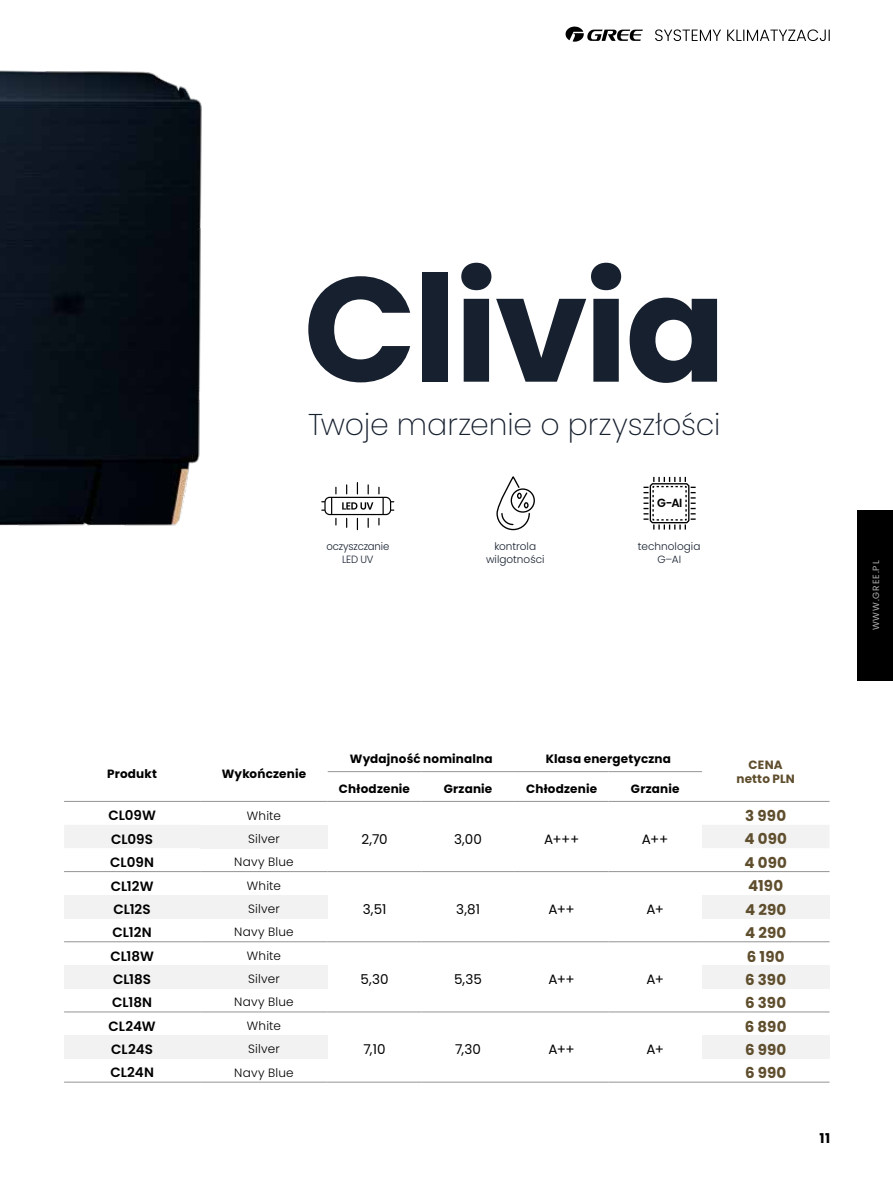
<style>
.page{position:relative;width:893px;height:1191px;background:#fff}
.page>*{position:absolute;margin:0;border:0;box-sizing:border-box;transform-origin:0 0}
.t1{font:700 148.5px "Poppins";letter-spacing:-.02em;color:#17202f}
.t2{font:200 30px "Poppins";letter-spacing:-.005em;color:#17202f}
.t3{font:700 15px "Poppins";letter-spacing:.01em;color:#5f4e2d}
.t4{font:600 13.5px "Poppins";letter-spacing:.005em;color:#000}
.t5{font:13.5px "Poppins";letter-spacing:.005em;color:#000}
.t6{font:700 13.5px "Poppins";color:#000}
.t7{font:700 12px "Poppins";letter-spacing:.015em;color:#000}
.t8{font:300 12px "Poppins";letter-spacing:.02em;color:#000}
.t9{font:700 12px/13.5px "Poppins";letter-spacing:.01em;color:#5f4e2d;text-align:center}
.t10{font:600 11.85px "Poppins";color:#000}
.t11{font:300 10.5px/12.6px "Poppins";letter-spacing:-.005em;color:#17202f;text-align:center}
.t12{font:300 10.5px/12.6px "Poppins";letter-spacing:-.005em;color:#17202f;text-align:center;scale:.96 1}
.t13{font:9px "Poppins";letter-spacing:.1em;color:#b3b2b2}
</style>
<div class="page">
<svg style="left:64px;top:825px;width:765px;height:23px"></svg>
<div style="left:200px;top:824px;width:128px;height:24px;background:#f2f2f2"></div>
<div style="left:64px;top:895px;width:136px;height:23px;background:#f2f2f2"></div>
<div style="left:200px;top:895px;width:128px;height:23px;background:#f2f2f2"></div>
<div style="left:702px;top:895px;width:127px;height:23px;background:#f2f2f2"></div>
<div style="left:64px;top:965px;width:136px;height:23px;background:#f2f2f2"></div>
<div style="left:200px;top:965px;width:128px;height:23px;background:#f2f2f2"></div>
<div style="left:702px;top:965px;width:127px;height:23px;background:#f2f2f2"></div>
<div style="left:64px;top:1035px;width:136px;height:23px;background:#f2f2f2"></div>
<div style="left:200px;top:1035px;width:128px;height:23px;background:#f2f2f2"></div>
<div style="left:702px;top:1035px;width:127px;height:23px;background:#f2f2f2"></div>
<hr style="left:328px;top:871px;width:93px;height:1px;background:#949494">
<hr style="left:421px;top:871px;width:94px;height:1px;background:#949494">
<hr style="left:515px;top:871px;width:93px;height:1px;background:#949494">
<hr style="left:608px;top:871px;width:94px;height:1px;background:#949494">
<hr style="left:328px;top:941px;width:93px;height:1px;background:#949494">
<hr style="left:421px;top:941px;width:94px;height:1px;background:#949494">
<hr style="left:515px;top:941px;width:93px;height:1px;background:#949494">
<hr style="left:608px;top:941px;width:94px;height:1px;background:#949494">
<hr style="left:328px;top:1011px;width:93px;height:1px;background:#949494">
<hr style="left:421px;top:1011px;width:94px;height:1px;background:#949494">
<hr style="left:515px;top:1011px;width:93px;height:1px;background:#949494">
<hr style="left:608px;top:1011px;width:94px;height:1px;background:#949494">
<hr style="left:64px;top:871px;width:136px;height:1px;background:#949494">
<hr style="left:200px;top:871px;width:128px;height:1px;background:#949494">
<hr style="left:702px;top:871px;width:127px;height:1px;background:#949494">
<hr style="left:64px;top:941px;width:136px;height:1px;background:#949494">
<hr style="left:200px;top:941px;width:128px;height:1px;background:#949494">
<hr style="left:702px;top:941px;width:127px;height:1px;background:#949494">
<hr style="left:64px;top:1011px;width:136px;height:1px;background:#949494">
<hr style="left:200px;top:1011px;width:128px;height:1px;background:#949494">
<hr style="left:702px;top:1011px;width:127px;height:1px;background:#949494">
<hr style="left:64px;top:801px;width:136px;height:1px;background:#949494">
<hr style="left:200px;top:801px;width:128px;height:1px;background:#949494">
<hr style="left:702px;top:801px;width:127px;height:1px;background:#949494">
<hr style="left:328px;top:801px;width:93px;height:1px;background:#949494">
<hr style="left:421px;top:801px;width:94px;height:1px;background:#949494">
<hr style="left:515px;top:801px;width:93px;height:1px;background:#949494">
<hr style="left:608px;top:801px;width:94px;height:1px;background:#949494">
<hr style="left:328px;top:1081px;width:93px;height:1px;background:#949494">
<hr style="left:421px;top:1081px;width:94px;height:1px;background:#949494">
<hr style="left:515px;top:1081px;width:93px;height:1px;background:#949494">
<hr style="left:608px;top:1081px;width:94px;height:1px;background:#949494">
<hr style="left:64px;top:1081px;width:136px;height:1px;background:#949494">
<hr style="left:200px;top:1081px;width:128px;height:1px;background:#949494">
<hr style="left:702px;top:1081px;width:127px;height:1px;background:#949494">
<hr style="left:328px;top:771px;width:93px;height:1px;background:#949494">
<hr style="left:421px;top:771px;width:94px;height:1px;background:#949494">
<hr style="left:515px;top:771px;width:93px;height:1px;background:#949494">
<hr style="left:608px;top:771px;width:94px;height:1px;background:#949494">
<img style="left:0;top:70px;width:202px;height:456px">
<svg style="left:331px;top:487px;width:5px;height:38px"></svg>
<div style="left:324px;top:497px;width:67px;height:18px;border:1px solid #000;border-radius:5px"></div>
<svg style="left:342px;top:482px;width:42px;height:47px"></svg>
<svg style="left:643px;top:477px;width:53px;height:52px"></svg>
<div style="left:511px;top:488px;width:24px;height:25px;border:1px solid #000;border-radius:50%"></div>
<svg style="left:496px;top:477px;width:35px;height:53px"></svg>
<div style="left:858px;top:510px;width:35px;height:170px;background:#000"></div>
<svg style="left:565px;top:26px;width:78px;height:16px"></svg>
<svg style="left:655px;top:29px;width:175px;height:12px"></svg>
<h1 class="t1" style="left:303px;top:243px;width:424px">Clivia</h1>
<h2 class="t2" style="left:308px;top:407px;width:414px">Twoje marzenie o przyszłości</h2>
<p class="t10" style="left:657px;top:496px;width:27px">G-AI</p>
<p class="t12" style="left:326px;top:540px;width:67px">oczyszczanie<br>LED UV</p>
<p class="t11" style="left:486px;top:540px;width:60px">kontrola wilgotności</p>
<p class="t11" style="left:638px;top:540px;width:64px">technologia<br>G–AI</p>
<p class="t13" style="left:871px;top:630px;width:71px;rotate:-90deg">WWW.GREE.PL</p>
<p class="t7" style="left:107px;top:766px;width:51px">Produkt</p>
<p class="t7" style="left:222px;top:766px;width:86px">Wykończenie</p>
<p class="t4" style="left:108px;top:808px;width:49px">CL09W</p>
<p class="t8" style="left:247px;top:808px;width:35px">White</p>
<p class="t7" style="left:350px;top:752px;width:144px">Wydajność nominalna</p>
<p class="t7" style="left:546px;top:752px;width:127px">Klasa energetyczna</p>
<p class="t7" style="left:339px;top:781px;width:73px">Chłodzenie</p>
<p class="t7" style="left:444px;top:781px;width:50px">Grzanie</p>
<p class="t7" style="left:526px;top:781px;width:73px">Chłodzenie</p>
<p class="t7" style="left:631px;top:781px;width:50px">Grzanie</p>
<p class="t9" style="left:736px;top:758px;width:60px">CENA netto PLN</p>
<p class="t3" style="left:745px;top:807px;width:42px">3 990</p>
<p class="t4" style="left:111px;top:831px;width:43px">CL09S</p>
<p class="t8" style="left:248px;top:831px;width:33px">Silver</p>
<p class="t3" style="left:744px;top:830px;width:44px">4 090</p>
<p class="t4" style="left:110px;top:854px;width:45px">CL09N</p>
<p class="t8" style="left:234px;top:855px;width:61px">Navy Blue</p>
<p class="t3" style="left:744px;top:853px;width:44px">4 090</p>
<p class="t4" style="left:111px;top:878px;width:44px">CL12W</p>
<p class="t8" style="left:247px;top:878px;width:35px">White</p>
<p class="t5" style="left:363px;top:901px;width:25px">3,51</p>
<p class="t5" style="left:456px;top:901px;width:25px">3,81</p>
<p class="t5" style="left:548px;top:901px;width:28px">A++</p>
<p class="t5" style="left:646px;top:901px;width:19px">A+</p>
<p class="t5" style="left:361px;top:831px;width:28px">2,70</p>
<p class="t5" style="left:454px;top:831px;width:30px">3,00</p>
<p class="t5" style="left:544px;top:831px;width:37px">A+++</p>
<p class="t5" style="left:642px;top:831px;width:28px">A++</p>
<p class="t3" style="left:748px;top:877px;width:36px">4190</p>
<p class="t4" style="left:113px;top:901px;width:39px">CL12S</p>
<p class="t8" style="left:248px;top:901px;width:33px">Silver</p>
<p class="t3" style="left:745px;top:900px;width:43px">4 290</p>
<p class="t4" style="left:113px;top:924px;width:41px">CL12N</p>
<p class="t8" style="left:234px;top:925px;width:61px">Navy Blue</p>
<p class="t3" style="left:745px;top:923px;width:43px">4 290</p>
<p class="t4" style="left:110px;top:948px;width:45px">CL18W</p>
<p class="t8" style="left:247px;top:948px;width:35px">White</p>
<p class="t5" style="left:360px;top:971px;width:30px">5,30</p>
<p class="t5" style="left:454px;top:971px;width:30px">5,35</p>
<p class="t5" style="left:548px;top:971px;width:28px">A++</p>
<p class="t5" style="left:646px;top:971px;width:19px">A+</p>
<p class="t3" style="left:747px;top:947px;width:39px">6 190</p>
<p class="t4" style="left:113px;top:971px;width:40px">CL18S</p>
<p class="t8" style="left:248px;top:972px;width:33px">Silver</p>
<p class="t3" style="left:745px;top:970px;width:43px">6 390</p>
<p class="t4" style="left:112px;top:994px;width:41px">CL18N</p>
<p class="t8" style="left:234px;top:995px;width:61px">Navy Blue</p>
<p class="t3" style="left:745px;top:994px;width:43px">6 390</p>
<p class="t4" style="left:109px;top:1018px;width:49px">CL24W</p>
<p class="t8" style="left:247px;top:1019px;width:35px">White</p>
<p class="t5" style="left:363px;top:1041px;width:24px">7,10</p>
<p class="t5" style="left:455px;top:1041px;width:28px">7,30</p>
<p class="t5" style="left:548px;top:1041px;width:28px">A++</p>
<p class="t5" style="left:646px;top:1041px;width:19px">A+</p>
<p class="t3" style="left:745px;top:1017px;width:43px">6 890</p>
<p class="t4" style="left:111px;top:1041px;width:43px">CL24S</p>
<p class="t8" style="left:248px;top:1042px;width:33px">Silver</p>
<p class="t3" style="left:745px;top:1041px;width:43px">6 990</p>
<p class="t4" style="left:110px;top:1064px;width:45px">CL24N</p>
<p class="t8" style="left:234px;top:1065px;width:61px">Navy Blue</p>
<p class="t3" style="left:745px;top:1064px;width:43px">6 990</p>
<p class="t6" style="left:819px;top:1130px;width:12px">11</p>
</div>
